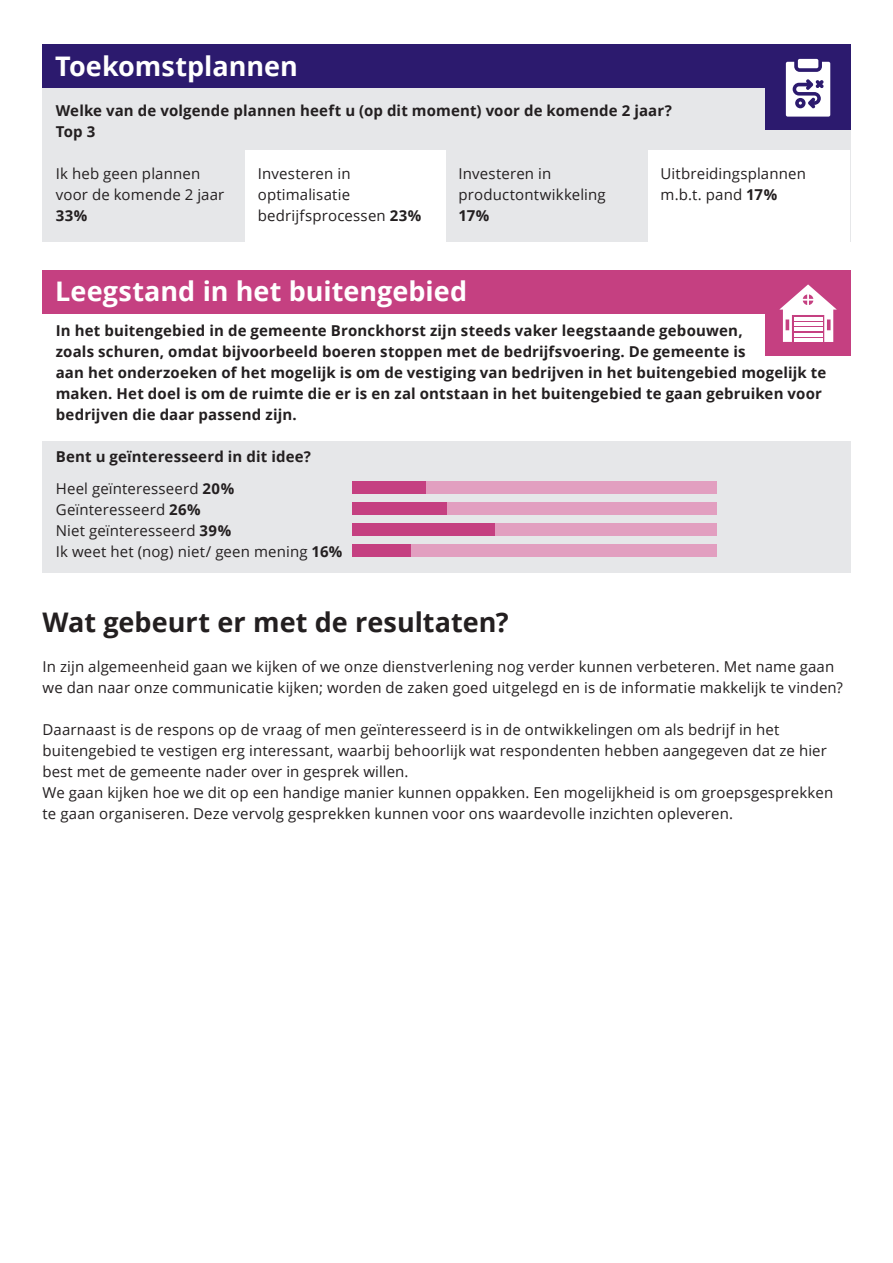
<style>
.page{position:relative;width:893px;height:1263px;background:#fff}
.page>*{position:absolute;margin:0;border:0;box-sizing:border-box;transform-origin:0 0}
.H2_blauw{font:700 27px "Open Sans";color:#fff}
.tekst{font:700 27px "Open Sans";color:#231f20}
.tekst-2{font:15px/21px "Open Sans";letter-spacing:.01em;color:#231f20}
.tekst_bold{font:700 15px/21px "Open Sans";letter-spacing:.01em;color:#231f20}
.tekst-3{font:700 15px "Open Sans";color:#231f20}
.s1{font-weight:700}
</style>
<div class="page">
<div style="left:43px;top:88px;width:808px;height:154px;background:#e6e7e9"></div>
<div style="left:43px;top:441px;width:808px;height:131px;background:#e6e7e9"></div>
<div style="left:245px;top:150px;width:201px;height:92px;background:#fff"></div>
<div style="left:648px;top:150px;width:202px;height:92px;background:#fff"></div>
<div style="left:43px;top:45px;width:808px;height:43px;background:#2c1a6e"></div>
<div style="left:43px;top:270px;width:808px;height:43px;background:#c54081"></div>
<div style="left:765px;top:45px;width:85px;height:85px;background:#2c1a6e"></div>
<svg style="left:786px;top:59px;width:44px;height:58px"></svg>
<div style="left:765px;top:270px;width:85px;height:85px;background:#c54081"></div>
<svg style="left:779px;top:284px;width:58px;height:58px"></svg>
<hr style="left:794px;top:317px;width:28px;height:3px;background:#fff">
<hr style="left:794px;top:322px;width:28px;height:4px;background:#fff">
<hr style="left:794px;top:328px;width:28px;height:3px;background:#fff">
<hr style="left:794px;top:333px;width:28px;height:4px;background:#fff">
<hr style="left:794px;top:338px;width:28px;height:4px;background:#fff">
<div style="left:352px;top:481px;width:365px;height:13px;background:#e29fc0"></div>
<div style="left:352px;top:481px;width:74px;height:13px;background:#c54081"></div>
<div style="left:352px;top:502px;width:365px;height:12px;background:#e29fc0"></div>
<div style="left:352px;top:502px;width:95px;height:12px;background:#c54081"></div>
<div style="left:352px;top:523px;width:365px;height:13px;background:#e29fc0"></div>
<div style="left:352px;top:523px;width:143px;height:13px;background:#c54081"></div>
<div style="left:352px;top:544px;width:365px;height:12px;background:#e29fc0"></div>
<div style="left:352px;top:544px;width:59px;height:12px;background:#c54081"></div>
<h2 class="H2_blauw" style="left:55px;top:47px;width:244px">Toekomstplannen</h2>
<p class="tekst_bold" style="left:56px;top:99px;width:617px">Welke van de volgende plannen heeft u (op dit moment) voor de komende 2 jaar?</p>
<p class="tekst_bold" style="left:56px;top:120px;width:41px">Top 3</p>
<p class="tekst-2" style="left:56px;top:162px;width:170px">Ik heb geen plannen voor de komende 2 jaar</p>
<p class="tekst-3" style="left:56px;top:204px;width:33px">33%</p>
<p class="tekst-2" style="left:660px;top:162px;width:147px">Uitbreidingsplannen m.b.t. pand <span class="s1">17%</span></p>
<p class="tekst-2" style="left:258px;top:162px;width:165px">Investeren in optimalisatie bedrijfsprocessen <span class="s1">23%</span></p>
<p class="tekst-2" style="left:458px;top:162px;width:149px">Investeren in productontwikkeling</p>
<p class="tekst-3" style="left:458px;top:204px;width:32px">17%</p>
<h2 class="H2_blauw" style="left:55px;top:273px;width:413px">Leegstand in het buitengebied</h2>
<p class="tekst_bold" style="left:56px;top:320px;width:772px">In het buitengebied in de gemeente Bronckhorst zijn steeds vaker leegstaande gebouwen,<br>zoals schuren, omdat bijvoorbeeld boeren stoppen met de bedrijfsvoering. De gemeente is<br>aan het onderzoeken of het mogelijk is om de vestiging van bedrijven in het buitengebied mogelijk te maken. Het doel is om de ruimte die er is en zal ontstaan in het buitengebied te gaan gebruiken voor bedrijven die daar passend zijn.</p>
<p class="tekst_bold" style="left:56px;top:446px;width:256px">Bent u geïnteresseerd in dit idee?</p>
<p class="tekst-2" style="left:56px;top:477px;width:180px">Heel geïnteresseerd <span class="s1">20%</span></p>
<p class="tekst-2" style="left:56px;top:498px;width:146px">Geïnteresseerd <span class="s1">26%</span></p>
<p class="tekst-2" style="left:56px;top:519px;width:177px">Niet geïnteresseerd <span class="s1">39%</span></p>
<p class="tekst-2" style="left:56px;top:540px;width:288px">Ik weet het (nog) niet/ geen mening <span class="s1">16%</span></p>
<p class="tekst" style="left:43px;top:603px;width:468px">Wat gebeurt er met de resultaten?</p>
<p class="tekst-2" style="left:43px;top:656px;width:802px">In zijn algemeenheid gaan we kijken of we onze dienstverlening nog verder kunnen verbeteren. Met name gaan we dan naar onze communicatie kijken; worden de zaken goed uitgelegd en is de informatie makkelijk te vinden?</p>
<p class="tekst-2" style="left:43px;top:719px;width:792px">Daarnaast is de respons op de vraag of men geïnteresseerd is in de ontwikkelingen om als bedrijf in het buitengebied te vestigen erg interessant, waarbij behoorlijk wat respondenten hebben aangegeven dat ze hier best met de gemeente nader over in gesprek willen.<br>We gaan kijken hoe we dit op een handige manier kunnen oppakken. Een mogelijkheid is om groepsgesprekken te gaan organiseren. Deze vervolg gesprekken kunnen voor ons waardevolle inzichten opleveren.</p>
</div>
